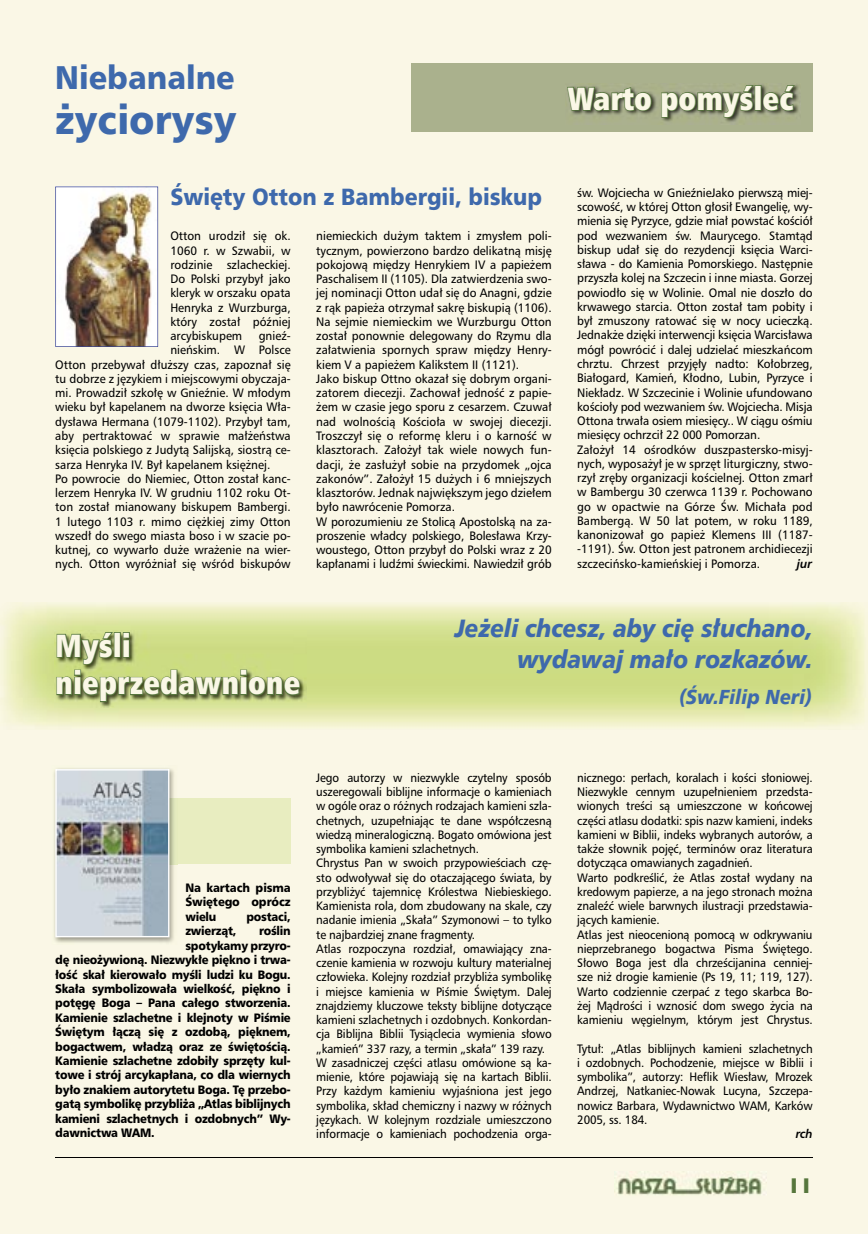
<style>
.page{position:relative;width:868px;height:1234px;background:#fff}
.page>*{position:absolute;margin:0;border:0;box-sizing:border-box;transform-origin:0 0}
.t1{font:39px "Humnst 777 Blk PL";color:#3e69ac;scale:.94 1}
.t2{font:32.1px/37.5px "Humnst 777 X Blk Cn PL Regular A";color:#faf7e6}
.t3{font:31.5px "Humnst 777 Blk PL";color:#3e69ac;scale:.94 1}
.t4{font:italic 24px/31.5px "Humnst 777 Blk PL";letter-spacing:-.01em;color:#3e69ac;text-align:right;scale:.91 1}
.t5{font:22.5px "Humnst 777 Blk PL";color:#3e69ac;scale:.92 1}
.t6{font:21.75px "Bauhaus 93";color:#56763c}
.t7{font:italic 19.5px "Humnst 777 Blk PL";color:#3e69ac;scale:.9 1}
.t8{font:11.7px/14.2px "Humnst 777 PL";letter-spacing:-.01em;color:#000;scale:.95 1}
.t9{font:11.7px/14.2px "Humnst 777 PL";letter-spacing:-.01em;color:#000;scale:.93 1}
.t10{font:11.7px "Humnst 777 Blk PL";letter-spacing:-.02em;color:#000;scale:.93 1}
.t11{font:11.7px/14.4px "Humnst 777 Blk PL";letter-spacing:-.02em;color:#000;text-align:justify;scale:.94 1}
.t12{font:italic 700 11.7px "Humnst 777 PL";letter-spacing:-.005em;color:#000;scale:.95 1}
.t13{font:italic 700 11.7px "Humnst 777 PL";letter-spacing:-.005em;color:#000;scale:.93 1}
</style>
<div class="page">
<div style="left:0;top:0;width:867px;height:1233px;background:#faf7e6"></div>
<div style="left:411px;top:64px;width:401px;height:68px;background:#aab18d"></div>
<img style="left:652px;top:84px;width:147px;height:38px">
<svg style="left:567px;top:83px;width:85px;height:32px"></svg>
<svg style="left:660px;top:84px;width:94px;height:35px"></svg>
<div style="left:754px;top:85px;width:7px;height:26px;border:2px solid #56763c"></div>
<svg style="left:762px;top:84px;width:33px;height:28px"></svg>
<hr style="left:55px;top:1156px;width:757px;height:1px;background:#000">
<img style="left:614px;top:1176px;width:148px;height:19px">
<div style="left:56px;top:798px;width:235px;height:66px;background:#e8edc0"></div>
<img style="left:55px;top:630px;width:251px;height:77px">
<svg style="left:55px;top:626px;width:246px;height:76px;background:#a4b36c"></svg>
<img style="left:55px;top:186px;width:103px;height:161px">
<img style="left:54px;top:768px;width:123px;height:175px">
<img style="left:169px;top:798px;width:8px;height:66px">
<img style="left:55px;top:769px;width:114px;height:168px">
<h3 class="t3" style="left:55px;top:57px;width:192px">Niebanalne</h3>
<h1 class="t1" style="left:55px;top:94px;width:194px">życiorysy</h1>
<h2 class="t2" style="left:567px;top:79px;width:227px">Warto pomyœleæ</h2>
<h3 class="t5" style="left:170px;top:181px;width:405px">Święty Otton z Bambergii, biskup</h3>
<p class="t8" style="left:577px;top:185px;width:249px">św. Wojciecha w GnieźnieJako pierwszą miej&shy;scowość, w której Otton głosił Ewangelię, wy&shy;mienia się Pyrzyce, gdzie miał powstać kościół pod wezwaniem św. Maurycego. Stamtąd biskup udał się do rezydencji księcia Warci&shy;sława - do Kamienia Pomorskiego. Następnie przyszła kolej na Szczecin i inne miasta. Gorzej powiodło się w Wolinie. Omal nie doszło do krwawego starcia. Otton został tam pobity i był zmuszony ratować się w nocy ucieczką.<br>Jednakże dzięki interwencji księcia Warcisława mógł powrócić i dalej udzielać mieszkańcom chrztu. Chrzest przyjęły nadto: Kołobrzeg, Białogard, Kamień, Kłodno, Lubin, Pyrzyce i Niekładz. W Szczecinie i Wolinie ufundowano kościoły pod wezwaniem św. Wojciecha. Misja Ottona trwała osiem miesięcy.. W ciągu ośmiu miesięcy ochrzcił 22 000 Pomorzan.<br>Założył 14 ośrodków duszpastersko-misyj&shy;nych, wyposażył je w sprzęt liturgiczny, stwo&shy;rzył zręby organizacji kościelnej. Otton zmarł w Bambergu 30 czerwca 1139 r. Pochowano go w opactwie na Górze Św. Michała pod Bambergą. W 50 lat potem, w roku 1189, kanonizował go papież Klemens III (1187- -1191). Św. Otton jest patronem archidiecezji szczecińsko-kamieńskiej i Pomorza.</p>
<p class="t8" style="left:170px;top:229px;width:128px;text-align:justify">Otton urodził się ok.<br>1060 r. w Szwabii, w rodzinie szlacheckiej.<br>Do Polski przybył jako kleryk w orszaku opata Henryka z Wurzburga, który został później arcybiskupem</p>
<p class="t8" style="left:316px;top:229px;width:249px">niemieckich dużym taktem i zmysłem poli&shy;tycznym, powierzono bardzo delikatną misję pokojową między Henrykiem IV a papieżem Paschalisem II (1105). Dla zatwierdzenia swo&shy;jej nominacji Otton udał się do Anagni, gdzie z rąk papieża otrzymał sakrę biskupią (1106).<br>Na sejmie niemieckim we Wurzburgu Otton został ponownie delegowany do Rzymu dla załatwienia spornych spraw między Henry&shy;kiem V a papieżem Kalikstem II (1121).<br>Jako biskup Ottno okazał się dobrym organi&shy;zatorem diecezji. Zachował jedność z papie&shy;żem w czasie jego sporu z cesarzem. Czuwał nad wolnością Kościoła w swojej diecezji.<br>Troszczył się o reformę kleru i o karność w klasztorach. Założył tak wiele nowych fun&shy;dacji, że zasłużył sobie na przydomek „ojca zakonów”. Założył 15 dużych i 6 mniejszych klasztorów. Jednak największym jego dziełem było nawrócenie Pomorza.<br>W porozumieniu ze Stolicą Apostolską na za&shy;proszenie władcy polskiego, Bolesława Krzy&shy;woustego, Otton przybył do Polski wraz z 20 kapłanami i ludźmi świeckimi. Nawiedził grób</p>
<p class="t8" style="left:259px;top:328px;width:35px">gnieź-</p>
<p class="t8" style="left:170px;top:343px;width:128px">nieńskim. W Polsce</p>
<p class="t8" style="left:55px;top:357px;width:249px">Otton przebywał dłuższy czas, zapoznał się</p>
<p class="t8" style="left:55px;top:371px;width:249px">tu dobrze z językiem i miejscowymi obyczaja-</p>
<p class="t8" style="left:55px;top:385px;width:249px">mi. Prowadził szkołę w Gnieźnie. W młodym</p>
<p class="t8" style="left:55px;top:400px;width:249px">wieku był kapelanem na dworze księcia Wła-</p>
<p class="t8" style="left:55px;top:414px;width:249px">dysława Hermana (1079-1102). Przybył tam,</p>
<p class="t8" style="left:55px;top:428px;width:249px">aby pertraktować w sprawie małżeństwa</p>
<p class="t8" style="left:55px;top:442px;width:249px">księcia polskiego z Judytą Salijską, siostrą ce-</p>
<p class="t8" style="left:55px;top:457px;width:228px">sarza Henryka IV. Był kapelanem księżnej.</p>
<p class="t8" style="left:55px;top:471px;width:249px">Po powrocie do Niemiec, Otton został kanc-</p>
<p class="t8" style="left:55px;top:485px;width:249px">lerzem Henryka IV. W grudniu 1102 roku Ot-</p>
<p class="t8" style="left:55px;top:499px;width:249px">ton został mianowany biskupem Bambergi.</p>
<p class="t8" style="left:55px;top:514px;width:249px">1 lutego 1103 r. mimo ciężkiej zimy Otton</p>
<p class="t8" style="left:55px;top:528px;width:249px">wszedł do swego miasta boso i w szacie po-</p>
<p class="t8" style="left:55px;top:542px;width:249px">kutnej, co wywarło duże wrażenie na wier-</p>
<p class="t8" style="left:55px;top:556px;width:249px">nych. Otton wyróżniał się wśród biskupów</p>
<p class="t12" style="left:796px;top:555px;width:18px">jur</p>
<h2 class="t2" style="left:55px;top:626px;width:246px">Myœli nieprzedawnione</h2>
<h3 class="t4" style="left:455px;top:611px;width:394px">Jeżeli chcesz, aby cię słuchano, wydawaj mało rozkazów.</h3>
<h3 class="t7" style="left:679px;top:683px;width:150px">(Św.Filip Neri)</h3>
<p class="t11" style="left:185px;top:880px;width:113px">Na kartach pisma Świętego oprócz wielu</p>
<p class="t10" style="left:246px;top:908px;width:49px">postaci,</p>
<p class="t10" style="left:185px;top:922px;width:56px">zwierząt,</p>
<p class="t10" style="left:259px;top:922px;width:36px">roślin</p>
<p class="t10" style="left:185px;top:937px;width:115px">spotykamy przyro-</p>
<p class="t10" style="left:55px;top:951px;width:254px">dę nieożywioną. Niezwykłe piękno i trwa-</p>
<p class="t10" style="left:55px;top:966px;width:254px">łość skał kierowało myśli ludzi ku Bogu.</p>
<p class="t10" style="left:55px;top:980px;width:254px">Skała symbolizowała wielkość, piękno i</p>
<p class="t10" style="left:55px;top:994px;width:254px">potęgę Boga – Pana całego stworzenia.</p>
<p class="t10" style="left:55px;top:1009px;width:254px">Kamienie szlachetne i klejnoty w Piśmie</p>
<p class="t10" style="left:55px;top:1023px;width:254px">Świętym łączą się z ozdobą, pięknem,</p>
<p class="t10" style="left:55px;top:1038px;width:254px">bogactwem, władzą oraz ze świętością.</p>
<p class="t10" style="left:55px;top:1052px;width:254px">Kamienie szlachetne zdobiły sprzęty kul-</p>
<p class="t10" style="left:55px;top:1066px;width:254px">towe i strój arcykapłana, co dla wiernych</p>
<p class="t10" style="left:55px;top:1081px;width:254px">było znakiem autorytetu Boga. Tę przebo-</p>
<p class="t10" style="left:55px;top:1095px;width:254px">gatą symbolikę przybliża „Atlas biblijnych</p>
<p class="t10" style="left:55px;top:1110px;width:254px">kamieni szlachetnych i ozdobnych” Wy-</p>
<p class="t10" style="left:55px;top:1124px;width:108px">dawnictwa WAM.</p>
<p class="t9" style="left:316px;top:770px;width:255px">Jego autorzy w niezwykle czytelny sposób uszeregowali biblijne informacje o kamieniach w ogóle oraz o różnych rodzajach kamieni szla&shy;chetnych, uzupełniając te dane współczesną wiedzą mineralogiczną. Bogato omówiona jest symbolika kamieni szlachetnych.<br>Chrystus Pan w swoich przypowieściach czę&shy;sto odwoływał się do otaczającego świata, by przybliżyć tajemnicę Królestwa Niebieskiego.<br>Kamienista rola, dom zbudowany na skale, czy nadanie imienia „Skała” Szymonowi – to tylko te najbardziej znane fragmenty.<br>Atlas rozpoczyna rozdział, omawiający zna&shy;czenie kamienia w rozwoju kultury materialnej człowieka. Kolejny rozdział przybliża symbolikę i miejsce kamienia w Piśmie Świętym. Dalej znajdziemy kluczowe teksty biblijne dotyczące kamieni szlachetnych i ozdobnych. Konkordan&shy;cja Biblijna Biblii Tysiąclecia wymienia słowo „kamień” 337 razy, a termin „skała” 139 razy.<br>W zasadniczej części atlasu omówione są ka&shy;mienie, które pojawiają się na kartach Biblii.<br>Przy każdym kamieniu wyjaśniona jest jego symbolika, skład chemiczny i nazwy w różnych językach. W kolejnym rozdziale umieszczono informacje o kamieniach pochodzenia orga-</p>
<p class="t9" style="left:577px;top:770px;width:255px">nicznego: perłach, koralach i kości słoniowej.<br>Niezwykle cennym uzupełnieniem przedsta&shy;wionych treści są umieszczone w końcowej części atlasu dodatki: spis nazw kamieni, indeks kamieni w Biblii, indeks wybranych autorów, a także słownik pojęć, terminów oraz literatura dotycząca omawianych zagadnień.<br>Warto podkreślić, że Atlas został wydany na kredowym papierze, a na jego stronach można znaleźć wiele barwnych ilustracji przedstawia&shy;jących kamienie.<br>Atlas jest nieocenioną pomocą w odkrywaniu nieprzebranego bogactwa Pisma Świętego.<br>Słowo Boga jest dla chrześcijanina cenniej&shy;sze niż drogie kamienie (Ps 19, 11; 119, 127).<br>Warto codziennie czerpać z tego skarbca Bo&shy;żej Mądrości i wznosić dom swego życia na kamieniu węgielnym, którym jest Chrystus.</p>
<p class="t9" style="left:577px;top:1040px;width:255px;text-align:justify">Tytuł: „Atlas biblijnych kamieni szlachetnych i ozdobnych. Pochodzenie, miejsce w Biblii i symbolika”, autorzy: Heflik Wiesław, Mrozek Andrzej, Natkaniec-Nowak Lucyna, Szczepa&shy;nowicz Barbara, Wydawnictwo WAM, Karków 2005, ss. 184.</p>
<p class="t13" style="left:795px;top:1125px;width:20px">rch</p>
<h3 class="t6" style="left:787px;top:1173px;width:26px">11</h3>
</div>
